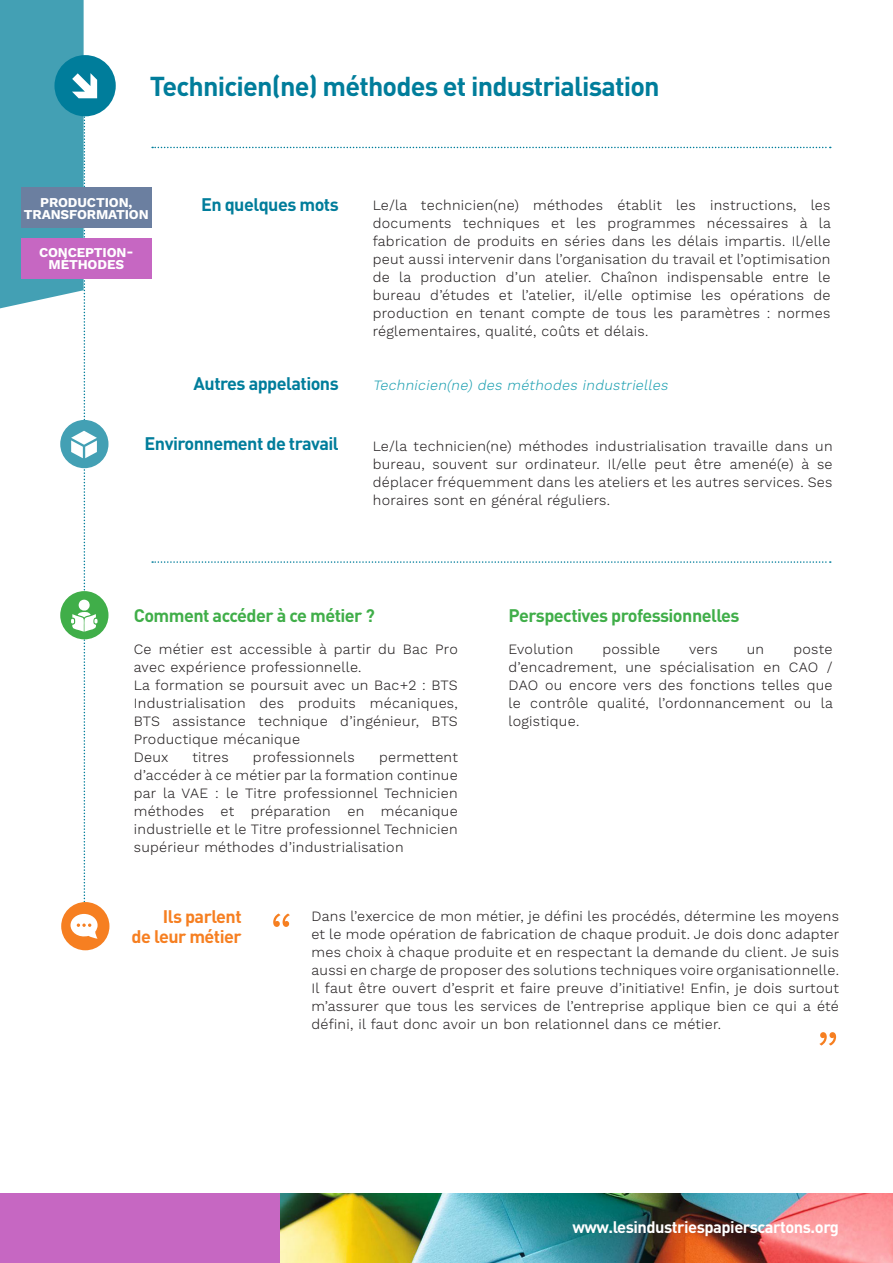
<style>
.page{position:relative;width:893px;height:1263px;background:#fff}
.page>*{position:absolute;margin:0;border:0;box-sizing:border-box;transform-origin:0 0}
.t1{font:300 60px "Work Sans";color:#f67f21}
.t2{font:700 27px "DINOT";letter-spacing:-.03em;color:#007d9b}
.t3{font:700 18px "DINOT";letter-spacing:-.03em;color:#007d9b}
.t4{font:700 18px "DINOT";letter-spacing:-.03em;color:#40ae49}
.t5{font:700 18px "DINOT";letter-spacing:-.03em;color:#f67f21}
.t6{font:700 16.5px "DINOT";letter-spacing:-.03em;color:#fff}
.t7{font:300 14.25px/18px "Work Sans";letter-spacing:.02em;color:#231f20;text-align:justify}
.t8{font:italic 300 14.25px "Work Sans";color:#20a1b2}
.t9{font:700 13.5px/12px "Work Sans";letter-spacing:-.01em;color:#fff;text-align:center}
</style>
<div class="page">
<div style="left:21px;top:188px;width:130px;height:40px;background:#6b7fa0"></div>
<div style="left:21px;top:238px;width:130px;height:40px;background:#c667c2"></div>
<div style="left:54px;top:55px;width:62px;height:61px;background:#007d9b;border-radius:50%"></div>
<div style="left:0;top:1193px;width:893px;height:70px;background:#c667c2"></div>
<img style="left:281px;top:1193px;width:612px;height:70px">
<div style="left:60px;top:591px;width:48px;height:48px;background:#40ae49;border-radius:50%"></div>
<div style="left:61px;top:902px;width:48px;height:48px;background:#f67f21;border-radius:50%"></div>
<div style="left:60px;top:420px;width:48px;height:48px;background:#43a0b4;border-radius:50%"></div>
<svg style="left:0;top:0;width:98px;height:947px"></svg>
<svg style="left:152px;top:147px;width:679px;height:1px"></svg>
<svg style="left:152px;top:561px;width:679px;height:2px"></svg>
<p class="t2" style="left:150px;top:67px;width:512px">Technicien(ne) méthodes et industrialisation</p>
<p class="t9" style="left:24px;top:197px;width:126px">PRODUCTION,<br>TRANSFORMATION</p>
<p class="t9" style="left:39px;top:247px;width:96px">CONCEPTION-<br>MÉTHODES</p>
<p class="t3" style="left:201px;top:192px;width:139px">En quelques mots</p>
<p class="t7" style="left:373px;top:197px;width:460px">Le/la technicien(ne) méthodes établit les instructions, les documents techniques et les programmes nécessaires à la fabrication de produits en séries dans les délais impartis. Il/elle peut aussi intervenir dans l’organisation du travail et l’optimisation de la production d’un atelier. Chaînon indispensable entre le bureau d’études et l’atelier, il/elle optimise les opérations de production en tenant compte de tous les paramètres : normes réglementaires, qualité, coûts et délais.</p>
<p class="t3" style="left:194px;top:371px;width:147px">Autres appelations</p>
<p class="t8" style="left:373px;top:377px;width:300px">Technicien(ne) des méthodes industrielles</p>
<p class="t3" style="left:145px;top:432px;width:196px">Environnement de travail</p>
<p class="t7" style="left:373px;top:437px;width:461px">Le/la technicien(ne) méthodes industrialisation travaille dans un bureau, souvent sur ordinateur. Il/elle peut être amené(e) à se déplacer fréquemment dans les ateliers et les autres services. Ses horaires sont en général réguliers.</p>
<p class="t4" style="left:134px;top:603px;width:243px">Comment accéder à ce métier ?</p>
<p class="t7" style="left:134px;top:641px;width:326px">Ce métier est accessible à partir du Bac Pro avec expérience professionnelle.</p>
<p class="t7" style="left:134px;top:677px;width:326px">La formation se poursuit avec un Bac+2 : BTS Industrialisation des produits mécaniques, BTS assistance technique d’ingénieur, BTS Productique mécanique</p>
<p class="t7" style="left:134px;top:749px;width:36px">Deux</p>
<p class="t7" style="left:192px;top:749px;width:38px">titres</p>
<p class="t7" style="left:253px;top:749px;width:103px">professionnels</p>
<p class="t7" style="left:134px;top:749px;width:326px;text-indent:245px">permettent d’accéder à ce métier par la formation continue par la VAE : le Titre professionnel Technicien méthodes et préparation en mécanique industrielle et le Titre professionnel Technicien supérieur méthodes d’industrialisation</p>
<p class="t4" style="left:509px;top:603px;width:233px">Perspectives professionnelles</p>
<p class="t7" style="left:509px;top:641px;width:66px">Evolution</p>
<p class="t7" style="left:602px;top:641px;width:59px">possible</p>
<p class="t7" style="left:689px;top:641px;width:30px">vers</p>
<p class="t7" style="left:747px;top:641px;width:19px">un</p>
<p class="t7" style="left:509px;top:641px;width:326px;text-indent:285px">poste d’encadrement, une spécialisation en CAO / DAO ou encore vers des fonctions telles que le contrôle qualité, l’ordonnancement ou la logistique.</p>
<p class="t5" style="left:163px;top:905px;width:80px">Ils parlent</p>
<p class="t5" style="left:132px;top:924px;width:112px">de leur métier</p>
<p class="t1" style="left:270px;top:899px;width:24px">“</p>
<p class="t7" style="left:311px;top:907px;width:529px">Dans l’exercice de mon métier, je défini les procédés, détermine les moyens et le mode opération de fabrication de chaque produit. Je dois donc adapter mes choix à chaque produite et en respectant la demande du client. Je suis aussi en charge de proposer des solutions techniques voire organisationnelle.<br>Il faut être ouvert d’esprit et faire preuve d’initiative! Enfin, je dois surtout m’assurer que tous les services de l’entreprise applique bien ce qui a été défini, il faut donc avoir un bon relationnel dans ce métier.</p>
<p class="t1" style="left:816px;top:1018px;width:24px">”</p>
<p class="t6" style="left:572px;top:1216px;width:268px">www.lesindustriespapierscartons.org</p>
</div>
